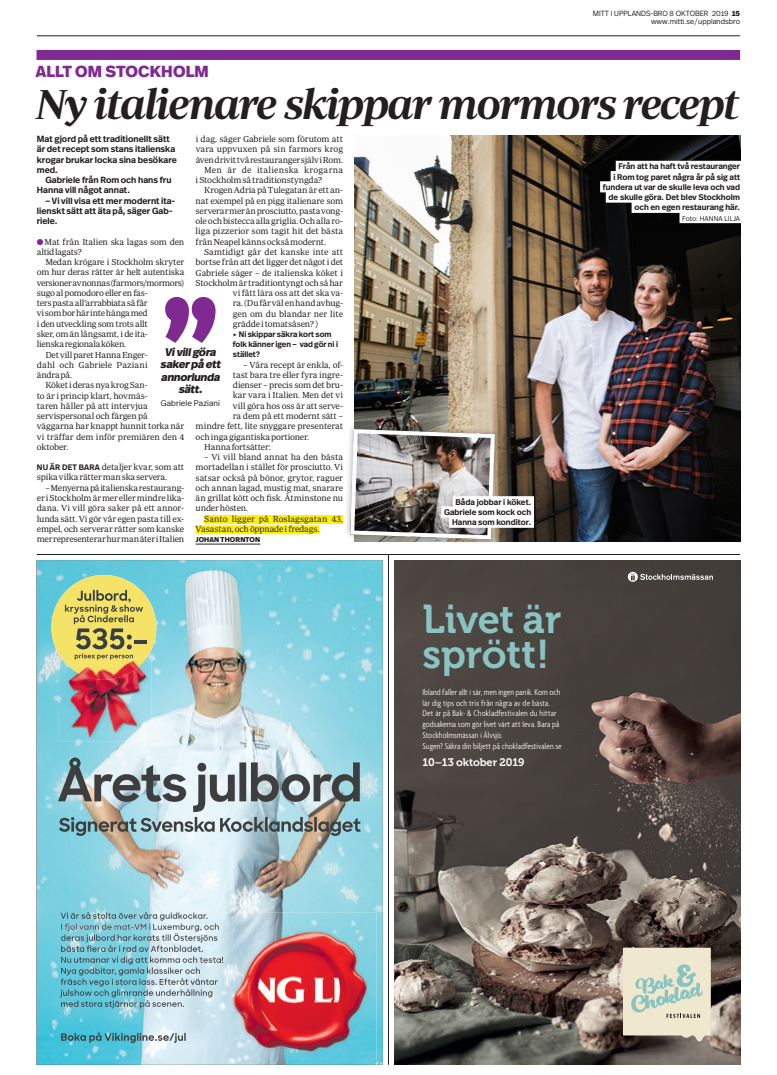
<style>
.page{position:relative;width:777px;height:1075px;background:#fff}
.page>*{position:absolute;margin:0;border:0;box-sizing:border-box;transform-origin:0 0}
.t1{font:italic 600 42.6px "Periodico Display";letter-spacing:-.045em;color:#231f20}
.t2{font:40px/35.2px "Museo 700";color:#8ac4c2}
.t3{font:800 16px "Real Head OT";letter-spacing:.14em;color:#802990}
.t4{font:italic 800 11px/12.5px "Real Head OT";color:#231f20;text-align:center}
.t5{font:11px "Museo 700";letter-spacing:-.01em;color:#fff}
.t6{font:300 condensed 9px/10.8px "Agenda";letter-spacing:.01em;color:#fff}
.t7{font:8.9px/10.3px "Periodico Text Lg";letter-spacing:-.015em;color:#231f20}
.t8{font:600 8.9px/10.3px "Real Head OT";letter-spacing:.005em;color:#231f20}
.t9{font:8.9px/10.3px "Periodico Text Lg";letter-spacing:-.005em;color:#262324}
.t10{font:8.9px "Periodico Text Lg";letter-spacing:-.045em;color:#231f20}
.t11{font:8.9px "Periodico Text Lg";letter-spacing:-.035em;color:#231f20}
.t12{font:8.9px "Periodico Text Lg";letter-spacing:.025em;color:#231f20}
.t13{font:8.9px "Periodico Text Lg";letter-spacing:-.04em;color:#231f20}
.t14{font:8.9px "Periodico Text Lg";letter-spacing:.005em;color:#231f20}
.t15{font:600 8.2px/10.2px "Real Head OT";color:#231f20;text-align:right}
.t16{font:300 8.2px "Real Head OT";letter-spacing:.015em;color:#231f20}
.t17{font:600 8px/10.2px "Real Head OT";letter-spacing:-.005em;color:#231f20}
.t18{font:300 7.5px/8px "Real Head OT";color:#231f20;text-align:right}
.t19{font:300 7px "Real Head OT";letter-spacing:.01em;color:#231f20}
.t20{font:800 7px "Real Head OT";letter-spacing:.105em;color:#231f20}
.s1{font-weight:800}
.s2{color:#802990}
.s3{font-family:"Real Head OT";font-weight:600;font-size:8px}
</style>
<div class="page">
<hr style="left:37px;top:36px;width:703px;height:1px;background:#231f20">
<img style="left:354px;top:136px;width:386px;height:406px">
<img style="left:343px;top:423px;width:158px;height:119px">
<div style="left:204px;top:515px;width:139px;height:9px;background:#fff101"></div>
<div style="left:196px;top:525px;width:123px;height:9px;background:#fff101"></div>
<hr style="left:196px;top:544px;width:64px;height:1px;background:#231f20">
<div style="left:616px;top:161px;width:127px;height:11px;background:#fff"></div>
<div style="left:610px;top:171px;width:133px;height:11px;background:#fff"></div>
<div style="left:600px;top:181px;width:143px;height:11px;background:#fff"></div>
<div style="left:606px;top:192px;width:137px;height:11px;background:#fff"></div>
<div style="left:631px;top:202px;width:112px;height:11px;background:#fff"></div>
<div style="left:679px;top:212px;width:64px;height:11px;background:#fff"></div>
<div style="left:453px;top:496px;width:81px;height:11px;background:#fff"></div>
<div style="left:441px;top:506px;width:93px;height:11px;background:#fff"></div>
<div style="left:449px;top:517px;width:85px;height:11px;background:#fff"></div>
<div style="left:37px;top:50px;width:703px;height:10px;background:#802990"></div>
<svg style="left:165px;top:297px;width:50px;height:46px"></svg>
<hr style="left:37px;top:554px;width:703px;height:1px;background:#231f20">
<hr style="left:388px;top:554px;width:1px;height:511px;background:#231f20">
<img style="left:394px;top:560px;width:346px;height:505px">
<svg style="left:623px;top:948px;width:88px;height:93px;background:#d7d8c4"></svg>
<svg style="left:628px;top:572px;width:85px;height:10px"></svg>
<img style="left:37px;top:560px;width:346px;height:505px">
<svg style="left:58px;top:757px;width:303px;height:79px;background:#9eb0b3"></svg>
<svg style="left:61px;top:1032px;width:125px;height:11px"></svg>
<img style="left:219px;top:913px;width:158px;height:146px">
<svg style="left:60px;top:912px;width:163px;height:96px;background:#96c3ce"></svg>
<div style="left:51px;top:575px;width:105px;height:105px;background:#f5e368;border-radius:50%"></div>
<hr style="left:134px;top:640px;width:12px;height:4px;background:#393f42">
<svg style="left:65px;top:590px;width:78px;height:70px"></svg>
<img style="left:58px;top:660px;width:93px;height:82px">
<img style="left:63px;top:660px;width:82px;height:20px">
<h3 class="t3" style="left:36px;top:61px;width:174px">ALLT OM STOCKHOLM</h3>
<p class="t18" style="left:593px;top:10px;width:149px">MITT I UPPLANDS-BRO 8 OKTOBER 2019 <span class="s1">15 </span>www.mitti.se/upplandsbro</p>
<h1 class="t1" style="left:37px;top:81px;width:704px">Ny italienare skippar mormors recept</h1>
<p class="t8" style="left:37px;top:134px;width:141px">Mat gjord på ett traditionellt sätt är det recept som stans italienska krogar brukar locka sina besökare med.</p>
<p class="t8" style="left:37px;top:175px;width:136px;text-indent:8px">Gabriele från Rom och hans fru<br>Hanna vill något annat.</p>
<p class="t8" style="left:37px;top:196px;width:140px;text-indent:8px">– Vi vill visa ett mer modernt ita&shy;lienskt sätt att äta på, säger Gab&shy;riele.</p>
<p class="t7" style="left:37px;top:236px;width:149px"><span class="s2">●</span>Mat från Italien ska lagas som den altid lagats?</p>
<p class="t7" style="left:45px;top:257px;width:140px">Medan krögare i Stockholm skryter</p>
<p class="t7" style="left:37px;top:267px;width:149px">om hur deras rätter är helt autentiska</p>
<p class="t10" style="left:37px;top:278px;width:149px">versioner av nonnas (farmors/mormors)</p>
<p class="t11" style="left:37px;top:288px;width:112px">sugo al pomodoro eller en fas-</p>
<p class="t7" style="left:37px;top:298px;width:112px">ters pasta all’arrabbiata så får</p>
<p class="t7" style="left:37px;top:308px;width:112px">vi som bor här inte hänga med</p>
<p class="t7" style="left:37px;top:318px;width:112px">i den utveckling som trots allt</p>
<p class="t7" style="left:37px;top:329px;width:112px">sker, om än långsamt, i de ita-</p>
<p class="t13" style="left:37px;top:339px;width:91px">lienska regionala köken.</p>
<p class="t7" style="left:45px;top:349px;width:104px">Det vill paret Hanna Enger-</p>
<p class="t14" style="left:37px;top:360px;width:112px">dahl och Gabriele Paziani</p>
<p class="t7" style="left:37px;top:370px;width:37px">ändra på.</p>
<p class="t7" style="left:45px;top:380px;width:104px">Köket i deras nya krog San-</p>
<p class="t7" style="left:37px;top:390px;width:112px">to är i princip klart, hovmäs-</p>
<p class="t7" style="left:37px;top:400px;width:112px">taren håller på att intervjua</p>
<p class="t7" style="left:37px;top:411px;width:112px">servispersonal och färgen på</p>
<p class="t7" style="left:37px;top:421px;width:149px">väggarna har knappt hunnit torka när</p>
<p class="t7" style="left:37px;top:431px;width:149px">vi träffar dem inför premiären den 4</p>
<p class="t7" style="left:37px;top:441px;width:33px">oktober.</p>
<p class="t7" style="left:37px;top:462px;width:149px"><span class="s3">Nu äR det baRa</span> detaljer kvar, som att spika vilka rätter man ska servera.</p>
<p class="t7" style="left:37px;top:482px;width:149px;text-align:justify;text-indent:9px">– Menyerna på italienska restaurang&shy;er i Stockholm är mer eller mindre lika&shy;dana. Vi vill göra saker på ett annor&shy;lunda sätt. Vi gör vår egen pasta till ex&shy;empel, och serverar rätter som kanske mer representerar hur man äter i Italien</p>
<p class="t7" style="left:196px;top:134px;width:149px">i dag, säger Gabriele som förutom att</p>
<p class="t7" style="left:196px;top:144px;width:149px">vara uppvuxen på sin farmors krog</p>
<p class="t7" style="left:196px;top:154px;width:149px">även drivit två restauranger själv i Rom.</p>
<p class="t12" style="left:204px;top:165px;width:140px">Men är de italienska krogarna</p>
<p class="t7" style="left:196px;top:175px;width:128px">i Stockholm så traditionstyngda?</p>
<p class="t7" style="left:204px;top:185px;width:140px">Krogen Adria på Tulegatan är ett an-</p>
<p class="t7" style="left:196px;top:195px;width:149px">nat exempel på en pigg italienare som</p>
<p class="t7" style="left:196px;top:206px;width:149px">serverar mer än prosciutto, pasta vong-</p>
<p class="t7" style="left:196px;top:216px;width:149px">ole och bistecca alla griglia. Och alla ro-</p>
<p class="t7" style="left:196px;top:226px;width:149px">liga pizzerior som tagit hit det bästa</p>
<p class="t7" style="left:196px;top:236px;width:132px">från Neapel känns också modernt.</p>
<p class="t7" style="left:204px;top:247px;width:140px">Samtidigt går det kanske inte att</p>
<p class="t7" style="left:196px;top:257px;width:149px">bortse från att det ligger det något i det</p>
<p class="t7" style="left:196px;top:267px;width:149px">Gabriele säger – de italienska köket i</p>
<p class="t7" style="left:196px;top:277px;width:149px">Stockholm är traditiontyngt och så har</p>
<p class="t7" style="left:233px;top:288px;width:112px">vi fått lära oss att det ska va-</p>
<p class="t7" style="left:233px;top:298px;width:112px">ra. (Du får väl en hand avhug-</p>
<p class="t7" style="left:233px;top:308px;width:112px">gen om du blandar ner lite</p>
<p class="t7" style="left:233px;top:318px;width:87px">grädde i tomatsåsen? )</p>
<p class="t17" style="left:233px;top:329px;width:107px">▸ Ni skippar säkra kort som folk känner igen – vad gör ni i stället?</p>
<p class="t7" style="left:243px;top:359px;width:101px">– Våra recept är enkla, of-</p>
<p class="t7" style="left:233px;top:370px;width:112px">tast bara tre eller fyra ingre-</p>
<p class="t7" style="left:233px;top:380px;width:112px">dienser – precis som det bru-</p>
<p class="t7" style="left:233px;top:390px;width:112px">kar vara i Italien. Men det vi</p>
<p class="t7" style="left:233px;top:400px;width:112px">vill göra hos oss är att serve-</p>
<p class="t7" style="left:233px;top:411px;width:112px">ra dem på ett modernt sätt –</p>
<p class="t7" style="left:196px;top:421px;width:149px">mindre fett, lite snyggare presenterat</p>
<p class="t7" style="left:196px;top:431px;width:115px">och inga gigantiska portioner.</p>
<p class="t7" style="left:204px;top:441px;width:68px">Hanna fortsätter:</p>
<p class="t7" style="left:196px;top:452px;width:149px;text-align:justify;text-indent:8px">– Vi vill bland annat ha den bästa mortadellan i stället för prosciutto. Vi satsar också på bönor, grytor, raguer och annan lagad, mustig mat, snarare än grillat kött och fisk. Åtminstone nu under hösten.</p>
<p class="t9" style="left:196px;top:513px;width:149px;text-indent:9px">Santo ligger på Roslagsgatan 43,<br>Vasastan, och öppnade i fredags.</p>
<p class="t20" style="left:196px;top:535px;width:66px">JOHAN THORNTON</p>
<p class="t4" style="left:160px;top:346px;width:64px">Vivillgöra sakerpå ett annorlunda sätt.</p>
<p class="t16" style="left:161px;top:398px;width:61px">Gabriele Paziani</p>
<p class="t15" style="left:603px;top:161px;width:139px">Från att ha haft två restauranger<br>i Rom tog paret några år på sig att fundera ut var de skulle leva och vad de skulle göra. det blev Stockholm och en egen restaurang här.</p>
<p class="t19" style="left:682px;top:214px;width:59px">Foto: Hanna LiLja</p>
<p class="t15" style="left:444px;top:497px;width:89px">båda jobbar i köket.<br>Gabriele som kock och<br>Hanna som konditor.</p>
<h2 class="t2" style="left:422px;top:602px;width:141px">Livet är sprött!</h2>
<p class="t6" style="left:422px;top:687px;width:141px">Ibland faller allt i sär, men ingen panik. Kom och lär dig tips och trix från några av de bästa.<br>Det är på Bak- &amp; Chokladfestivalen du hittar godsakerna som gör livet värt att leva. Bara på Stockholmsmässan i Älvsjö.<br>Sugen? Säkra din biljett på chokladfestivalen.se</p>
<p class="t5" style="left:422px;top:756px;width:103px">10–13 oktober 2019</p>
</div>
